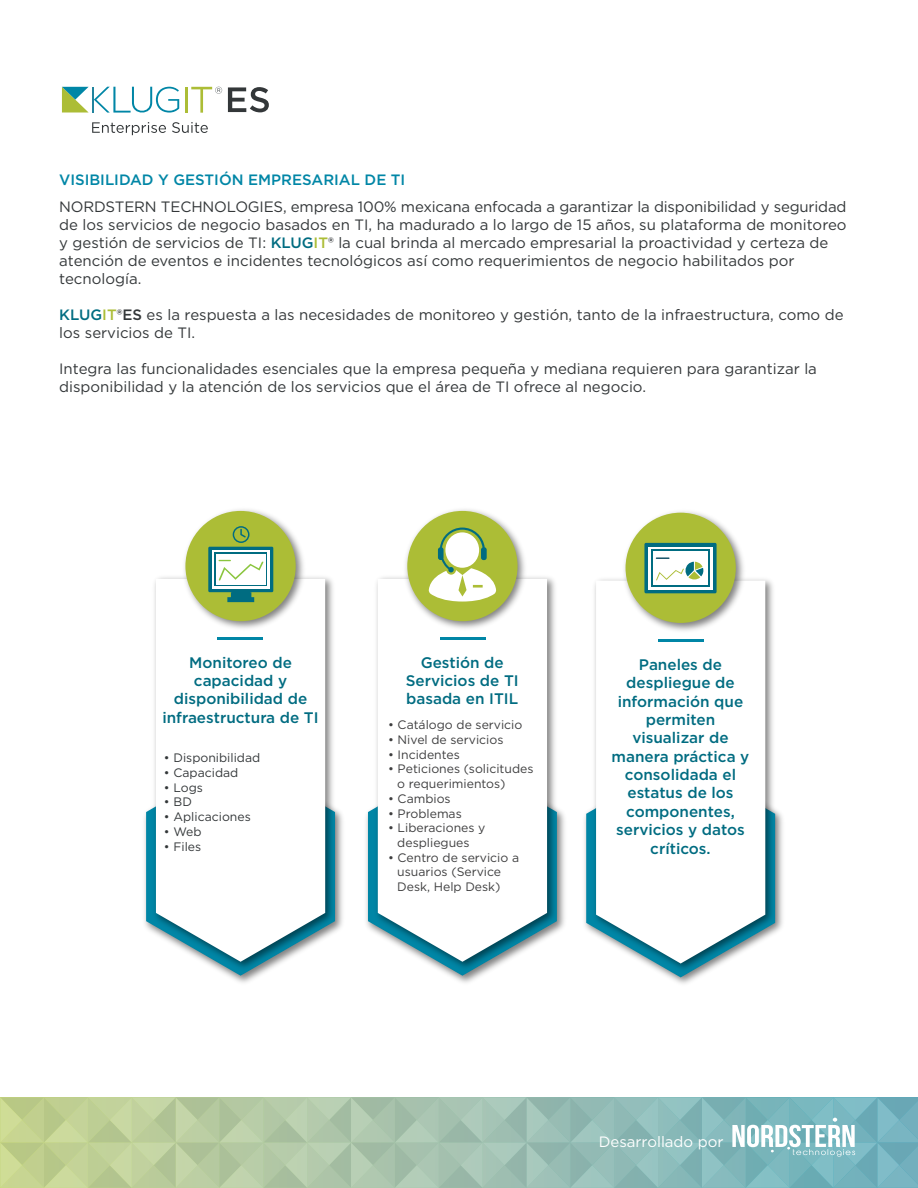
<style>
.page{position:relative;width:918px;height:1188px;background:#fff}
.page>*{position:absolute;margin:0;border:0;box-sizing:border-box;transform-origin:0 0}
.t1{font:500 15.3px/18.3px "Gotham";color:#006c81;text-align:center}
.t2{font:15px/18px "Gotham";color:#333739}
.t3{font:500 15px "Gotham";color:#0086a6}
.t4{font:15px "Gotham";color:#fff}
.t5{font:12.3px/14.7px "Gotham";color:#3e3e3f}
.t6{font:12.3px "Gotham";color:#333739}
.s1{font-weight:500;color:#006c81}
.s2{font-weight:500;color:#acbd36}
.s3{font-weight:500}
</style>
<div class="page">
<svg style="left:0;top:1097px;width:918px;height:91px;background:#a1c3ae"></svg>
<svg style="left:228px;top:87px;width:41px;height:25px"></svg>
<svg style="left:92px;top:122px;width:74px;height:13px"></svg>
<svg style="left:172px;top:122px;width:36px;height:11px"></svg>
<hr style="left:186px;top:87px;width:2px;height:26px;background:#acbd36">
<svg style="left:62px;top:87px;width:117px;height:26px"></svg>
<svg style="left:191px;top:87px;width:31px;height:26px"></svg>
<img style="left:366px;top:810px;width:199px;height:173px">
<svg style="left:368px;top:810px;width:189px;height:166px"></svg>
<img style="left:371px;top:577px;width:188px;height:397px">
<svg style="left:378px;top:579px;width:169px;height:383px"></svg>
<img style="left:401px;top:509px;width:129px;height:125px">
<div style="left:407px;top:511px;width:111px;height:110px;background:#acbd36;border-radius:50%"></div>
<svg style="left:429px;top:528px;width:67px;height:74px"></svg>
<hr style="left:441px;top:638px;width:45px;height:2px;background:#0086a6">
<img style="left:584px;top:811px;width:199px;height:173px">
<svg style="left:586px;top:811px;width:189px;height:166px"></svg>
<img style="left:590px;top:579px;width:188px;height:397px">
<svg style="left:596px;top:581px;width:169px;height:383px"></svg>
<img style="left:619px;top:511px;width:129px;height:124px">
<div style="left:626px;top:513px;width:110px;height:110px;background:#acbd36;border-radius:50%"></div>
<hr style="left:658px;top:639px;width:45px;height:3px;background:#0086a6">
<img style="left:144px;top:810px;width:199px;height:173px">
<svg style="left:146px;top:809px;width:189px;height:167px"></svg>
<img style="left:150px;top:577px;width:187px;height:397px">
<svg style="left:156px;top:579px;width:169px;height:383px"></svg>
<img style="left:179px;top:509px;width:129px;height:125px">
<div style="left:185px;top:511px;width:111px;height:110px;background:#acbd36;border-radius:50%"></div>
<svg style="left:227px;top:592px;width:27px;height:10px"></svg>
<div style="left:232px;top:592px;width:18px;height:5px;background:#006c81"></div>
<div style="left:208px;top:547px;width:65px;height:45px;background:#006c81"></div>
<div style="left:212px;top:550px;width:58px;height:39px;background:#fff"></div>
<div style="left:215px;top:552px;width:52px;height:34px;background:linear-gradient(to right,#fff,#fff)"></div>
<div style="left:216px;top:554px;width:50px;height:30px;background:#fff"></div>
<svg style="left:219px;top:560px;width:45px;height:21px"></svg>
<svg style="left:233px;top:526px;width:17px;height:17px"></svg>
<hr style="left:218px;top:638px;width:45px;height:2px;background:#0086a6">
<div style="left:644px;top:543px;width:73px;height:50px;background:#006c81;border-radius:2px"></div>
<div style="left:648px;top:547px;width:65px;height:42px;background:linear-gradient(to right,#fff,#fff)"></div>
<div style="left:652px;top:549px;width:58px;height:37px;background:#006c81"></div>
<div style="left:653px;top:551px;width:55px;height:34px;background:#fff"></div>
<svg style="left:656px;top:557px;width:48px;height:24px"></svg>
<p class="t3" style="left:59px;top:170px;width:348px">VISIBILIDAD Y GESTIÓN EMPRESARIAL DE TI</p>
<p class="t2" style="left:59px;top:198px;width:789px">NORDSTERN TECHNOLOGIES, empresa 100% mexicana enfocada a garantizar la disponibilidad y seguridad de los servicios de negocio basados en TI, ha madurado a lo largo de 15 años, su plataforma de monitoreo y gestión de servicios de TI: <span class="s1">KLUG</span><span class="s2">IT</span><span class="s3">®</span> la cual brinda al mercado empresarial la proactividad y certeza de atención de eventos e incidentes tecnológicos así como requerimientos de negocio habilitados por tecnología.</p>
<p class="t2" style="left:59px;top:306px;width:786px"><span class="s1">KLUG</span><span class="s2">IT</span><span class="s3">®ES</span> es la respuesta a las necesidades de monitoreo y gestión, tanto de la infraestructura, como de los servicios de TI.</p>
<p class="t2" style="left:59px;top:360px;width:759px">Integra las funcionalidades esenciales que la empresa pequeña y mediana requieren para garantizar la disponibilidad y la atención de los servicios que el área de TI ofrece al negocio.</p>
<p class="t1" style="left:162px;top:653px;width:158px">Monitoreo de capacidad y disponibilidad de infraestructura de TI</p>
<p class="t6" style="left:164px;top:750px;width:98px">• Disponibilidad</p>
<p class="t6" style="left:164px;top:765px;width:76px">• Capacidad</p>
<p class="t6" style="left:164px;top:780px;width:41px">• Logs</p>
<p class="t6" style="left:164px;top:794px;width:29px">• BD</p>
<p class="t6" style="left:164px;top:809px;width:88px">• Aplicaciones</p>
<p class="t6" style="left:164px;top:824px;width:39px">• Web</p>
<p class="t6" style="left:164px;top:838px;width:39px">• Files</p>
<p class="t1" style="left:406px;top:653px;width:115px">Gestión de<br>Servicios de TI basada en ITIL</p>
<p class="t5" style="left:388px;top:717px;width:136px">• Catálogo de servicio</p>
<p class="t5" style="left:388px;top:732px;width:117px">• Nivel de servicios</p>
<p class="t5" style="left:388px;top:747px;width:73px">• Incidentes</p>
<p class="t5" style="left:397px;top:761px;width:138px;text-indent:-9px">• Peticiones (solicitudes o requerimientos)</p>
<p class="t5" style="left:388px;top:791px;width:64px">• Cambios</p>
<p class="t5" style="left:388px;top:806px;width:75px">• Problemas</p>
<p class="t5" style="left:388px;top:820px;width:99px;text-align:center">• Liberaciones y despliegues</p>
<p class="t5" style="left:397px;top:850px;width:123px;text-indent:-9px">• Centro de servicio a usuarios (Service<br>Desk, Help Desk)</p>
<p class="t1" style="left:612px;top:655px;width:139px">Paneles de despliegue de información que permiten visualizar de manera práctica y consolidada el estatus de los componentes, servicios y datos críticos.</p>
<p class="t4" style="left:599px;top:1132px;width:126px">Desarrollado por</p>
</div>
